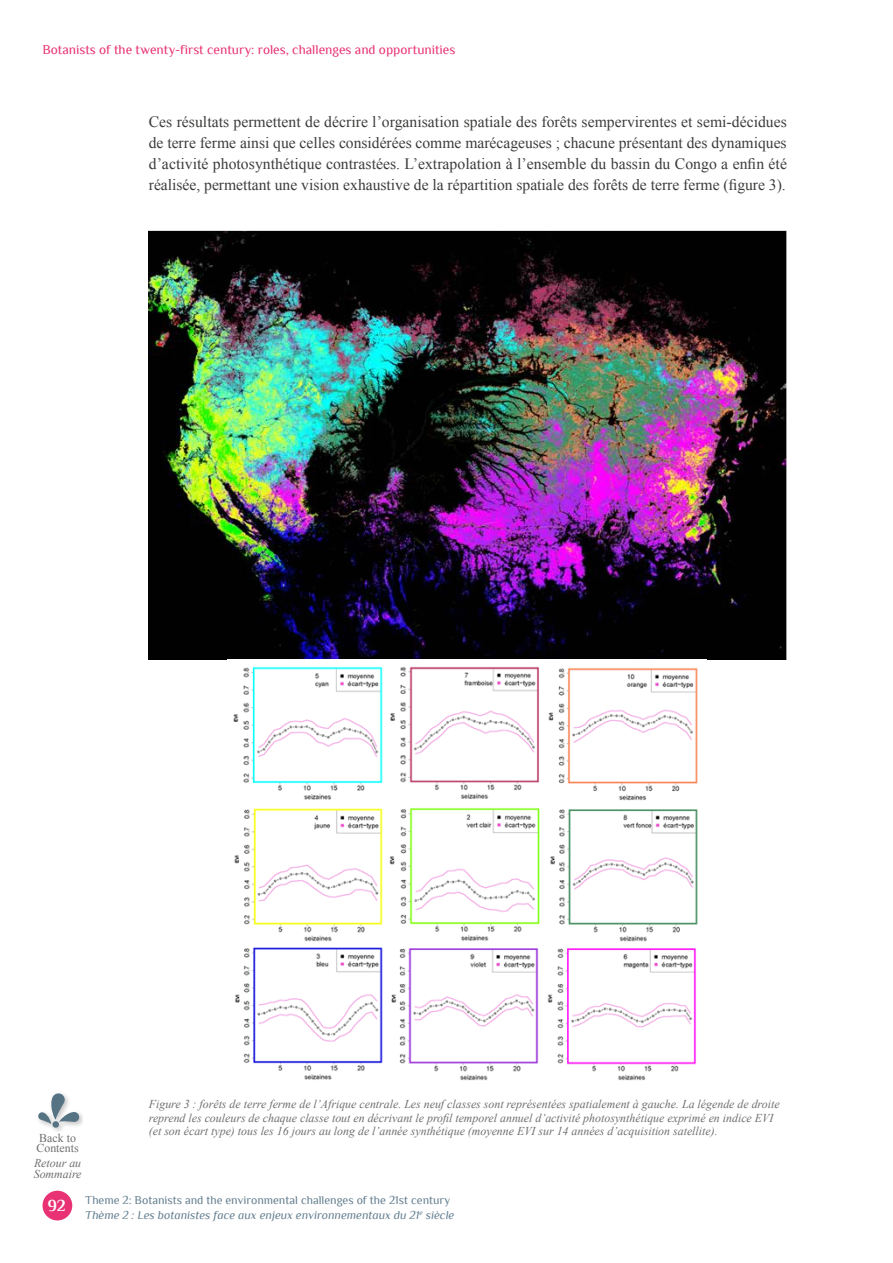
<style>
.page{position:relative;width:893px;height:1263px;background:#fff}
.page>*{position:absolute;margin:0;border:0;box-sizing:border-box;transform-origin:0 0}
.t1{font:15.75px/21px "Times New Roman";color:#3c3c3b;text-align:justify}
.t2{font:13.5px "Philosopher";color:#e83273}
.t3{font:italic 12px/13.5px "Times New Roman";color:#706f6f}
.t4{font:12px/15px "Philosopher";color:#647f90}
.t5{font:12px/10.5px "Times New Roman";color:#706f6f}
.s1{font-weight:700;font-size:16.5px;color:#fff}
.s2{font-style:italic}
</style>
<div class="page">
<img style="left:149px;top:230px;width:638px;height:429px">
<img style="left:233px;top:666px;width:465px;height:415px">
<div style="left:43px;top:1191px;width:29px;height:29px;background:#e83273;border-radius:50%"></div>
<img style="left:79px;top:1113px;width:3px;height:13px">
<svg style="left:38px;top:1093px;width:41px;height:35px"></svg>
<p class="t2" style="left:43px;top:43px;width:414px">Botanists of the twenty-first century: roles, challenges and opportunities</p>
<p class="t1" style="left:149px;top:111px;width:640px">Ces résultats permettent de décrire l’organisation spatiale des forêts sempervirentes et semi-décidues de terre ferme ainsi que celles considérées comme marécageuses ; chacune présentant des dynamiques d’activité photosynthétique contrastées. L’extrapolation à l’ensemble du bassin du Congo a enfin été réalisée, permettant une vision exhaustive de la répartition spatiale des forêts de terre ferme (figure 3).</p>
<p class="t5" style="left:37px;top:1132px;width:44px">Back to<br>Contents</p>
<p class="t3" style="left:34px;top:1157px;width:49px;line-height:10.5px">Retour au<br>Sommaire</p>
<p class="t3" style="left:149px;top:1097px;width:632px">Figure 3 : forêts de terre ferme de l’Afrique centrale. Les neuf classes sont représentées spatialement à gauche. La légende de droite reprend les couleurs de chaque classe tout en décrivant le profil temporel annuel d’activité photosynthétique exprimé en indice EVI (et son écart type) tous les 16 jours au long de l’année synthétique (moyenne EVI sur 14 années d’acquisition satellite).</p>
<p class="t4" style="left:85px;top:1193px;width:371px;text-indent:-37px"><span class="s1">92</span> Theme 2: Botanists and the environmental challenges of the 21st century<br><span class="s2">Thème 2 : Les botanistes face aux enjeux environnementaux du 21</span><sup>e</sup> <span class="s2">siècle</span></p>
</div>
